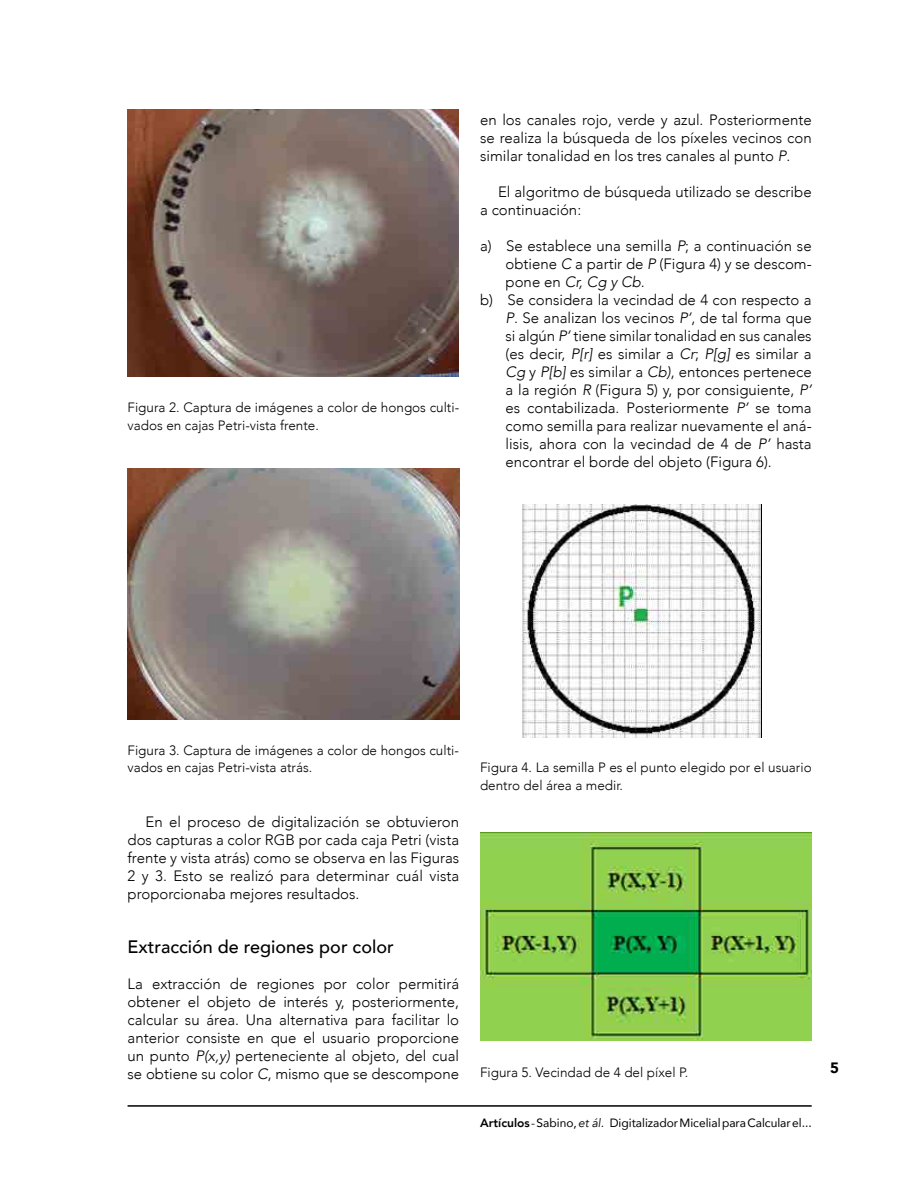
<style>
.page{position:relative;width:918px;height:1188px;background:#fff}
.page>*{position:absolute;margin:0;border:0;box-sizing:border-box;transform-origin:0 0}
.t1{font:500 18px "Avenir";color:#000}
.t2{font:300 15px/18px "Avenir";color:#000;text-align:justify}
.t3{font:italic 300 15px "Avenir";color:#000}
.t4{font:900 15px "Avenir";color:#000}
.t5{font:300 13.5px/18px "Avenir";color:#000}
.t6{font:12px "Avenir";color:#000}
.s1{font-style:italic}
.s2{font-style:normal}
.s3{font-size:7.5px;color:#fff}
.s4{font-weight:800}
</style>
<div class="page">
<hr style="left:128px;top:1105px;width:684px;height:2px;background:#000">
<img style="left:128px;top:110px;width:331px;height:267px">
<img style="left:128px;top:468px;width:331px;height:252px">
<img style="left:523px;top:504px;width:238px;height:233px">
<img style="left:480px;top:832px;width:332px;height:208px">
<p class="t5" style="left:128px;top:398px;width:333px">Figura 2. Captura de imágenes a color de hongos culti&shy;vados en cajas Petri-vista frente.</p>
<p class="t2" style="left:480px;top:111px;width:333px">en los canales rojo, verde y azul. Posteriormente se realiza la búsqueda de los píxeles vecinos con similar tonalidad en los tres canales al punto <span class="s1">P</span>.</p>
<p class="t2" style="left:480px;top:183px;width:333px;text-indent:18px">El algoritmo de búsqueda utilizado se describe a continuación:</p>
<p class="t2" style="left:480px;top:237px;width:333px">a) Se establece una semilla <span class="s1">P</span>; a continuación se</p>
<p class="t2" style="left:506px;top:255px;width:308px">obtiene <span class="s1">C</span> a partir de <span class="s1">P</span> (Figura 4) y se descom-</p>
<p class="t3" style="left:506px;top:273px;width:141px"><span class="s2">pone en</span> Cr, Cg y Cb.</p>
<p class="t2" style="left:480px;top:291px;width:333px">b) <span class="s3">-</span>Se considera la vecindad de 4 con respecto a</p>
<p class="t2" style="left:506px;top:309px;width:308px"><span class="s1">P</span>. Se analizan los vecinos <span class="s1">P’</span>, de tal forma que</p>
<p class="t2" style="left:506px;top:327px;width:308px">si algún <span class="s1">P’</span> tiene similar tonalidad en sus canales</p>
<p class="t2" style="left:506px;top:345px;width:308px">(es decir, <span class="s1">P[r]</span> es similar a <span class="s1">Cr</span>; <span class="s1">P[g]</span> es similar a</p>
<p class="t2" style="left:506px;top:363px;width:308px"><span class="s1">Cg</span> y <span class="s1">P[b]</span> es similar a <span class="s1">Cb)</span>, entonces pertenece</p>
<p class="t2" style="left:506px;top:381px;width:308px">a la región <span class="s1">R</span> (Figura 5) y, por consiguiente, <span class="s1">P’</span></p>
<p class="t2" style="left:506px;top:399px;width:308px">es contabilizada. Posteriormente <span class="s1">P’</span> se toma</p>
<p class="t2" style="left:506px;top:417px;width:308px">como semilla para realizar nuevamente el aná-</p>
<p class="t2" style="left:506px;top:435px;width:308px">lisis, ahora con la vecindad de 4 de <span class="s1">P’</span> hasta</p>
<p class="t2" style="left:506px;top:453px;width:268px">encontrar el borde del objeto (Figura 6).</p>
<p class="t5" style="left:128px;top:741px;width:333px">Figura 3. Captura de imágenes a color de hongos culti&shy;vados en cajas Petri-vista atrás.</p>
<p class="t2" style="left:128px;top:813px;width:333px;text-indent:18px">En el proceso de digitalización se obtuvieron dos capturas a color RGB por cada caja Petri (vista frente y vista atrás) como se observa en las Figuras 2 y 3. Esto se realizó para determinar cuál vista proporcionaba mejores resultados.</p>
<p class="t1" style="left:128px;top:931px;width:268px">Extracción de regiones por color</p>
<p class="t2" style="left:128px;top:975px;width:333px">La extracción de regiones por color permitirá obtener el objeto de interés y, posteriormente, calcular su área. Una alternativa para facilitar lo anterior consiste en que el usuario proporcione un punto <span class="s1">P(x,y)</span> perteneciente al objeto, del cual se obtiene su color <span class="s1">C</span>, mismo que se descompone</p>
<p class="t5" style="left:480px;top:759px;width:333px">Figura 4. La semilla P es el punto elegido por el usuario dentro del área a medir.</p>
<p class="t5" style="left:480px;top:1064px;width:210px">Figura 5. Vecindad de 4 del píxel P.</p>
<p class="t6" style="left:480px;top:1113px;width:333px"><span class="s4">Artículos</span> - Sabino, <span class="s1">et ál.</span> Digitalizador Micelial para Calcular el...</p>
<p class="t4" style="left:830px;top:1055px;width:10px">5</p>
</div>
